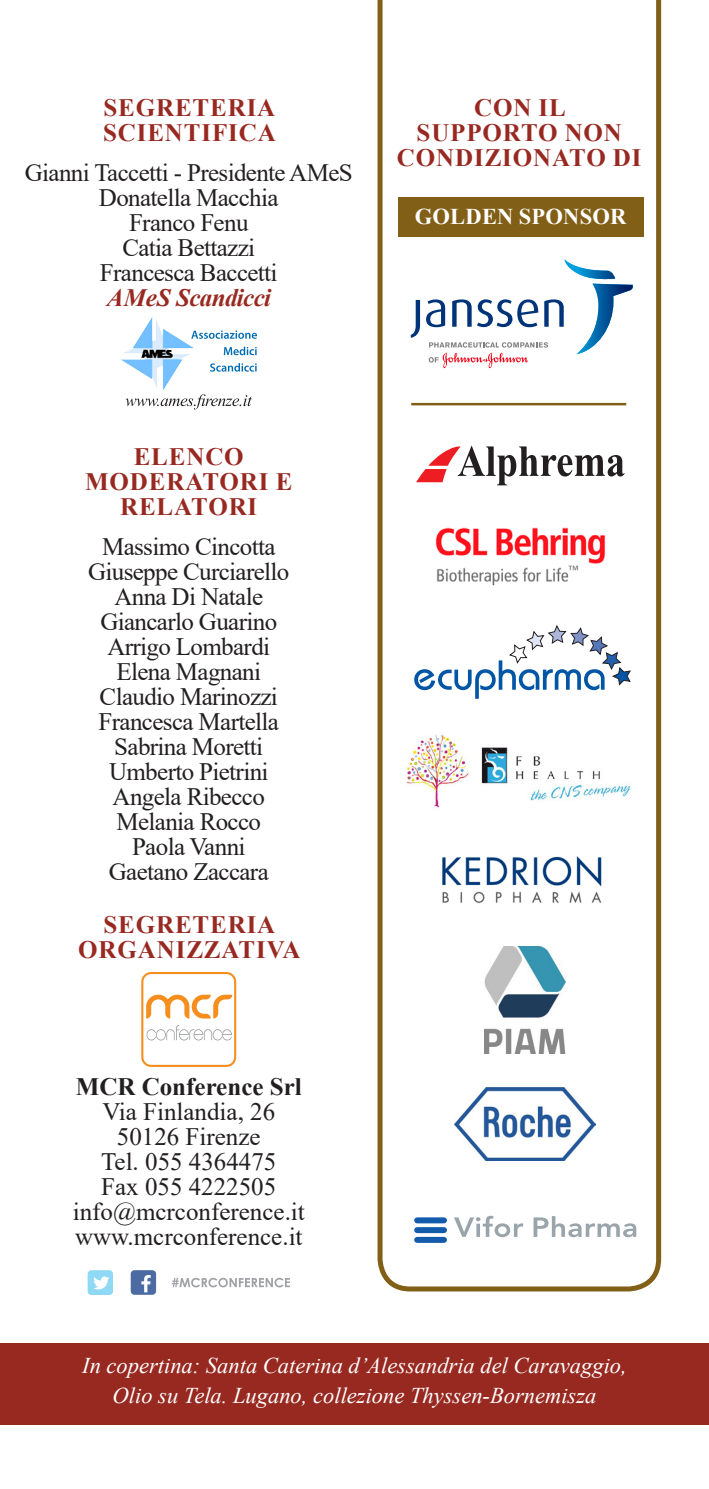
<style>
.page{position:relative;width:709px;height:1489px;background:#fff}
.page>*{position:absolute;margin:0;border:0;box-sizing:border-box;transform-origin:0 0}
.t1{font:25px "Times New Roman";letter-spacing:-.025em;color:#231f20}
.t2{font:700 25px "Times New Roman";letter-spacing:.035em;color:#982921}
.t3{font:25px "Times New Roman";color:#231f20}
.t4{font:700 25px "Times New Roman";color:#231f20}
.t5{font:italic 700 25px "Times New Roman";letter-spacing:-.025em;color:#982921}
.t6{font:italic 22.5px "Times New Roman";color:#fff}
.t7{font:700 22.5px "Times New Roman";letter-spacing:.01em;color:#fff}
</style>
<div class="page">
<svg style="left:377px;top:0;width:284px;height:1291px"></svg>
<svg style="left:125px;top:394px;width:127px;height:15px"></svg>
<img style="left:133px;top:317px;width:19px;height:32px">
<svg style="left:210px;top:363px;width:47px;height:8px"></svg>
<svg style="left:224px;top:346px;width:33px;height:9px"></svg>
<svg style="left:191px;top:330px;width:66px;height:9px"></svg>
<div style="left:0;top:1343px;width:709px;height:81px;background:#982921"></div>
<svg style="left:172px;top:1277px;width:118px;height:10px"></svg>
<div style="left:131px;top:1270px;width:25px;height:24px;background:#4d6ba3;border-radius:4px"></div>
<svg style="left:141px;top:1275px;width:10px;height:17px"></svg>
<div style="left:88px;top:1270px;width:25px;height:24px;background:#8fd9f5;border-radius:4px"></div>
<svg style="left:93px;top:1276px;width:16px;height:13px"></svg>
<svg style="left:141px;top:972px;width:95px;height:94px"></svg>
<div style="left:414px;top:1236px;width:33px;height:6px;background:#135cab;border-radius:3px"></div>
<svg style="left:414px;top:1226px;width:33px;height:6px"></svg>
<div style="left:414px;top:1217px;width:33px;height:6px;background:#135cab;border-radius:3px"></div>
<svg style="left:454px;top:1215px;width:69px;height:22px"></svg>
<svg style="left:533px;top:1215px;width:103px;height:22px"></svg>
<svg style="left:416px;top:446px;width:208px;height:39px"></svg>
<svg style="left:414px;top:625px;width:217px;height:73px"></svg>
<img style="left:398px;top:729px;width:242px;height:82px">
<img style="left:417px;top:521px;width:206px;height:78px">
<hr style="left:411px;top:403px;width:215px;height:2px;background:#815f16">
<svg style="left:411px;top:300px;width:9px;height:38px"></svg>
<svg style="left:426px;top:259px;width:206px;height:109px"></svg>
<img style="left:435px;top:849px;width:173px;height:63px">
<img style="left:455px;top:1087px;width:140px;height:73px">
<div style="left:398px;top:197px;width:245px;height:39px;background:#815f16"></div>
<img style="left:485px;top:946px;width:80px;height:107px">
<p class="t2" style="left:103px;top:89px;width:173px">SEGRETERIA</p>
<p class="t2" style="left:103px;top:114px;width:174px">SCIENTIFICA</p>
<p class="t1" style="left:25px;top:155px;width:329px">Gianni Taccetti - Presidente AMeS</p>
<p class="t1" style="left:99px;top:180px;width:181px">Donatella Macchia</p>
<p class="t1" style="left:129px;top:205px;width:121px">Franco Fenu</p>
<p class="t1" style="left:122px;top:230px;width:134px">Catia Bettazzi</p>
<p class="t1" style="left:100px;top:255px;width:179px">Francesca Baccetti</p>
<p class="t5" style="left:107px;top:280px;width:166px">AMeS Scandicci</p>
<p class="t2" style="left:474px;top:89px;width:93px">CON IL</p>
<p class="t2" style="left:416px;top:114px;width:207px">SUPPORTO NON</p>
<p class="t2" style="left:397px;top:139px;width:246px">CONDIZIONATO DI</p>
<p class="t7" style="left:415px;top:200px;width:213px">GOLDEN SPONSOR</p>
<p class="t2" style="left:134px;top:438px;width:111px">ELENCO</p>
<p class="t2" style="left:85px;top:463px;width:209px">MODERATORI E</p>
<p class="t2" style="left:120px;top:488px;width:139px">RELATORI</p>
<p class="t1" style="left:102px;top:529px;width:175px">Massimo Cincotta</p>
<p class="t1" style="left:88px;top:554px;width:203px">Giuseppe Curciarello</p>
<p class="t1" style="left:114px;top:579px;width:150px">Anna Di Natale</p>
<p class="t1" style="left:100px;top:604px;width:178px">Giancarlo Guarino</p>
<p class="t1" style="left:107px;top:629px;width:164px">Arrigo Lombardi</p>
<p class="t1" style="left:116px;top:654px;width:146px">Elena Magnani</p>
<p class="t1" style="left:100px;top:679px;width:180px">Claudio Marinozzi</p>
<p class="t1" style="left:99px;top:704px;width:182px">Francesca Martella</p>
<p class="t1" style="left:114px;top:729px;width:150px">Sabrina Moretti</p>
<p class="t1" style="left:109px;top:754px;width:161px">Umberto Pietrini</p>
<p class="t1" style="left:113px;top:779px;width:154px">Angela Ribecco</p>
<p class="t1" style="left:116px;top:804px;width:146px">Melania Rocco</p>
<p class="t1" style="left:132px;top:829px;width:115px">Paola Vanni</p>
<p class="t1" style="left:109px;top:854px;width:161px">Gaetano Zaccara</p>
<p class="t2" style="left:103px;top:906px;width:173px">SEGRETERIA</p>
<p class="t2" style="left:78px;top:931px;width:224px">ORGANIZZATIVA</p>
<p class="t4" style="left:76px;top:1068px;width:227px">MCR Conference Srl</p>
<p class="t3" style="left:102px;top:1094px;width:174px">Via Finlandia, 26</p>
<p class="t3" style="left:117px;top:1119px;width:145px">50126 Firenze</p>
<p class="t3" style="left:101px;top:1144px;width:177px">Tel. 055 4364475</p>
<p class="t3" style="left:101px;top:1169px;width:176px">Fax 055 4222505</p>
<p class="t3" style="left:73px;top:1194px;width:233px">info@mcrconference.it</p>
<p class="t3" style="left:75px;top:1219px;width:229px">www.mcrconference.it</p>
<p class="t6" style="left:82px;top:1350px;width:546px">In copertina: Santa Caterina d’Alessandria del Caravaggio,</p>
<p class="t6" style="left:113px;top:1380px;width:485px">Olio su Tela. Lugano, collezione Thyssen-Bornemisza</p>
</div>
